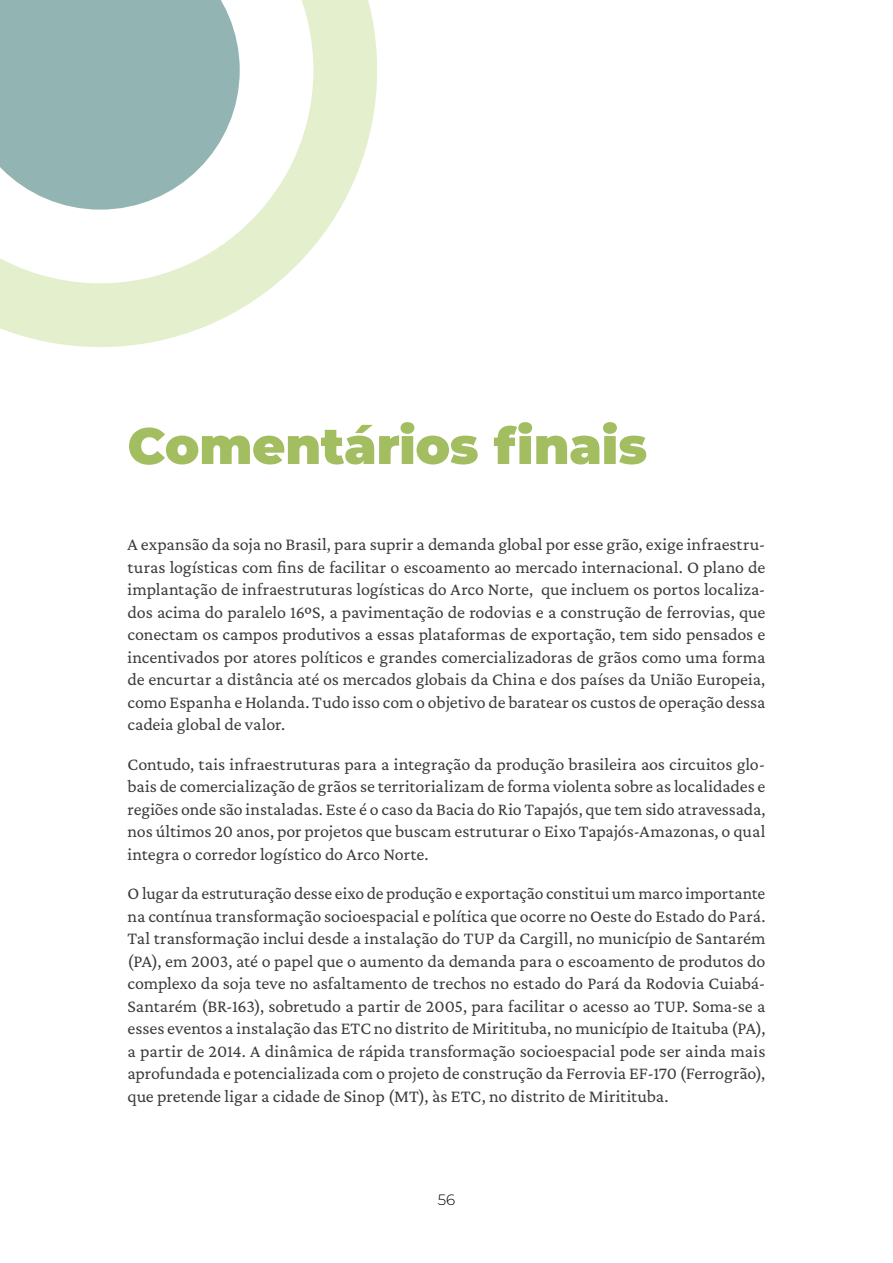
<style>
.page{position:relative;width:893px;height:1263px;background:#fff}
.page>*{position:absolute;margin:0;border:0;box-sizing:border-box;transform-origin:0 0}
.t1{font:900 51px "Montserrat";letter-spacing:-.005em;color:#a3bd61}
.t2{font:18px/22.5px "Crimson Pro";letter-spacing:-.005em;color:#3c3c3b;text-align:justify}
.t3{font:300 15px "Montserrat";color:#000}
</style>
<div class="page">
<svg style="left:0;top:0;width:377px;height:347px"></svg>
<svg style="left:0;top:0;width:240px;height:210px;background:#9dbcbb"></svg>
<h1 class="t1" style="left:128px;top:408px;width:521px">Comentários finais</h1>
<p class="t2" style="left:128px;top:533px;width:639px">A expansão da soja no Brasil, para suprir a demanda global por esse grão, exige infraestru&shy;turas logísticas com fins de facilitar o escoamento ao mercado internacional. O plano de implantação de infraestruturas logísticas do Arco Norte, que incluem os portos localiza&shy;dos acima do paralelo 16ºS, a pavimentação de rodovias e a construção de ferrovias, que conectam os campos produtivos a essas plataformas de exportação, tem sido pensados e incentivados por atores políticos e grandes comercializadoras de grãos como uma forma de encurtar a distância até os mercados globais da China e dos países da União Europeia, como Espanha e Holanda. Tudo isso com o objetivo de baratear os custos de operação dessa cadeia global de valor.</p>
<p class="t2" style="left:128px;top:752px;width:639px">Contudo, tais infraestruturas para a integração da produção brasileira aos circuitos glo&shy;bais de comercialização de grãos se territorializam de forma violenta sobre as localidades e regiões onde são instaladas. Este é o caso da Bacia do Rio Tapajós, que tem sido atravessada, nos últimos 20 anos, por projetos que buscam estruturar o Eixo Tapajós-Amazonas, o qual integra o corredor logístico do Arco Norte.</p>
<p class="t2" style="left:128px;top:882px;width:639px">O lugar da estruturação desse eixo de produção e exportação constitui um marco importante na contínua transformação socioespacial e política que ocorre no Oeste do Estado do Pará.<br>Tal transformação inclui desde a instalação do TUP da Cargill, no município de Santarém (PA), em 2003, até o papel que o aumento da demanda para o escoamento de produtos do complexo da soja teve no asfaltamento de trechos no estado do Pará da Rodovia Cuiabá-Santarém (BR-163), sobretudo a partir de 2005, para facilitar o acesso ao TUP. Soma-se a esses eventos a instalação das ETC no distrito de Miritituba, no município de Itaituba (PA), a partir de 2014. A dinâmica de rápida transformação socioespacial pode ser ainda mais aprofundada e potencializada com o projeto de construção da Ferrovia EF-170 (Ferrogrão), que pretende ligar a cidade de Sinop (MT), às ETC, no distrito de Miritituba.</p>
<p class="t3" style="left:438px;top:1190px;width:19px">56</p>
</div>
